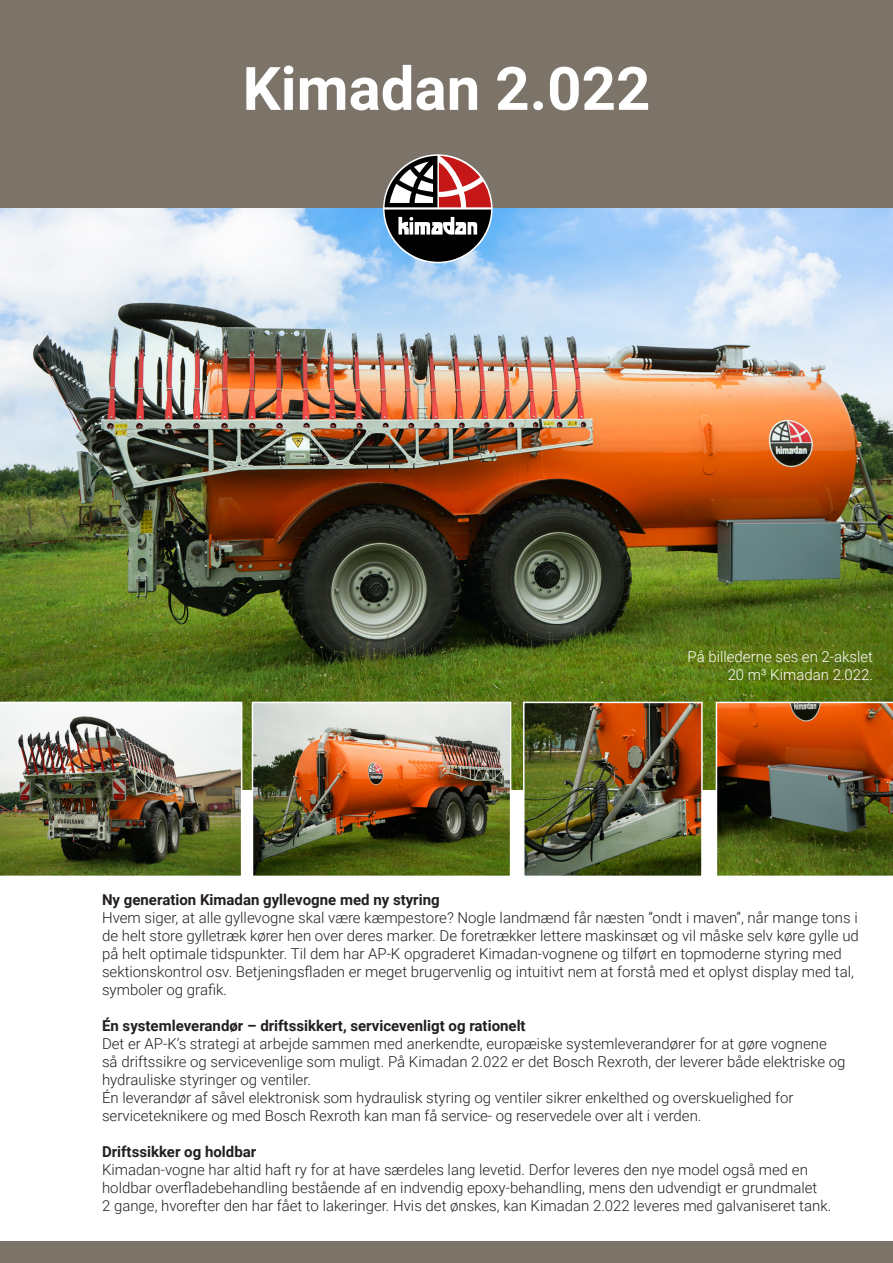
<style>
.page{position:relative;width:893px;height:1263px;background:#fff}
.page>*{position:absolute;margin:0;border:0;box-sizing:border-box;transform-origin:0 0}
.t1{font:700 60px "Roboto";color:#fff}
.t2{font:300 15px/18px "Roboto";color:#231f20}
.t3{font:700 15px "Roboto";color:#231f20}
.t4{font:300 15px/18px "Roboto";color:#fff;text-align:right}
</style>
<div class="page">
<div style="left:0;top:1242px;width:893px;height:21px;background:#7c7369"></div>
<img style="left:0;top:208px;width:893px;height:581px">
<div style="left:0;top:0;width:893px;height:208px;background:#7c7369"></div>
<svg style="left:384px;top:156px;width:107px;height:106px"></svg>
<img style="left:255px;top:705px;width:253px;height:169px">
<div style="left:252px;top:702px;width:259px;height:175px;border:2px solid #fff"></div>
<img style="left:526px;top:705px;width:174px;height:169px">
<div style="left:523px;top:702px;width:180px;height:175px;border:2px solid #fff"></div>
<img style="left:716px;top:702px;width:177px;height:174px">
<img style="left:0;top:702px;width:242px;height:174px">
<p class="t1" style="left:243px;top:46px;width:409px">Kimadan 2.022</p>
<p class="t4" style="left:688px;top:647px;width:187px">På billederne ses en 2-akslet<br>20 m³ Kimadan 2.022.</p>
<p class="t3" style="left:102px;top:889px;width:339px">Ny generation Kimadan gyllevogne med ny styring</p>
<p class="t2" style="left:102px;top:908px;width:758px">Hvem siger, at alle gyllevogne skal være kæmpestore? Nogle landmænd får næsten ”ondt i maven”, når mange tons i de helt store gylletræk kører hen over deres marker. De foretrækker lettere maskinsæt og vil måske selv køre gylle ud på helt optimale tidspunkter. Til dem har AP-K opgraderet Kimadan-vognene og tilført en topmoderne styring med sektionskontrol osv. Betjeningsfladen er meget brugervenlig og intuitivt nem at forstå med et oplyst display med tal, symboler og grafik.</p>
<p class="t3" style="left:102px;top:1015px;width:425px">Én systemleverandør – driftssikkert, servicevenligt og rationelt</p>
<p class="t2" style="left:102px;top:1034px;width:745px">Det er AP-K’s strategi at arbejde sammen med anerkendte, europæiske systemleverandører for at gøre vognene så driftssikre og servicevenlige som muligt. På Kimadan 2.022 er det Bosch Rexroth, der leverer både elektriske og hydrauliske styringer og ventiler.</p>
<p class="t2" style="left:102px;top:1088px;width:693px">Én leverandør af såvel elektronisk som hydraulisk styring og ventiler sikrer enkelthed og overskuelighed for serviceteknikere og med Bosch Rexroth kan man få service- og reservedele over alt i verden.</p>
<p class="t3" style="left:102px;top:1141px;width:156px">Driftssikker og holdbar</p>
<p class="t2" style="left:102px;top:1160px;width:731px">Kimadan-vogne har altid haft ry for at have særdeles lang levetid. Derfor leveres den nye model også med en holdbar overfladebehandling bestående af en indvendig epoxy-behandling, mens den udvendigt er grundmalet<br>2 gange, hvorefter den har fået to lakeringer. Hvis det ønskes, kan Kimadan 2.022 leveres med galvaniseret tank.</p>
</div>
